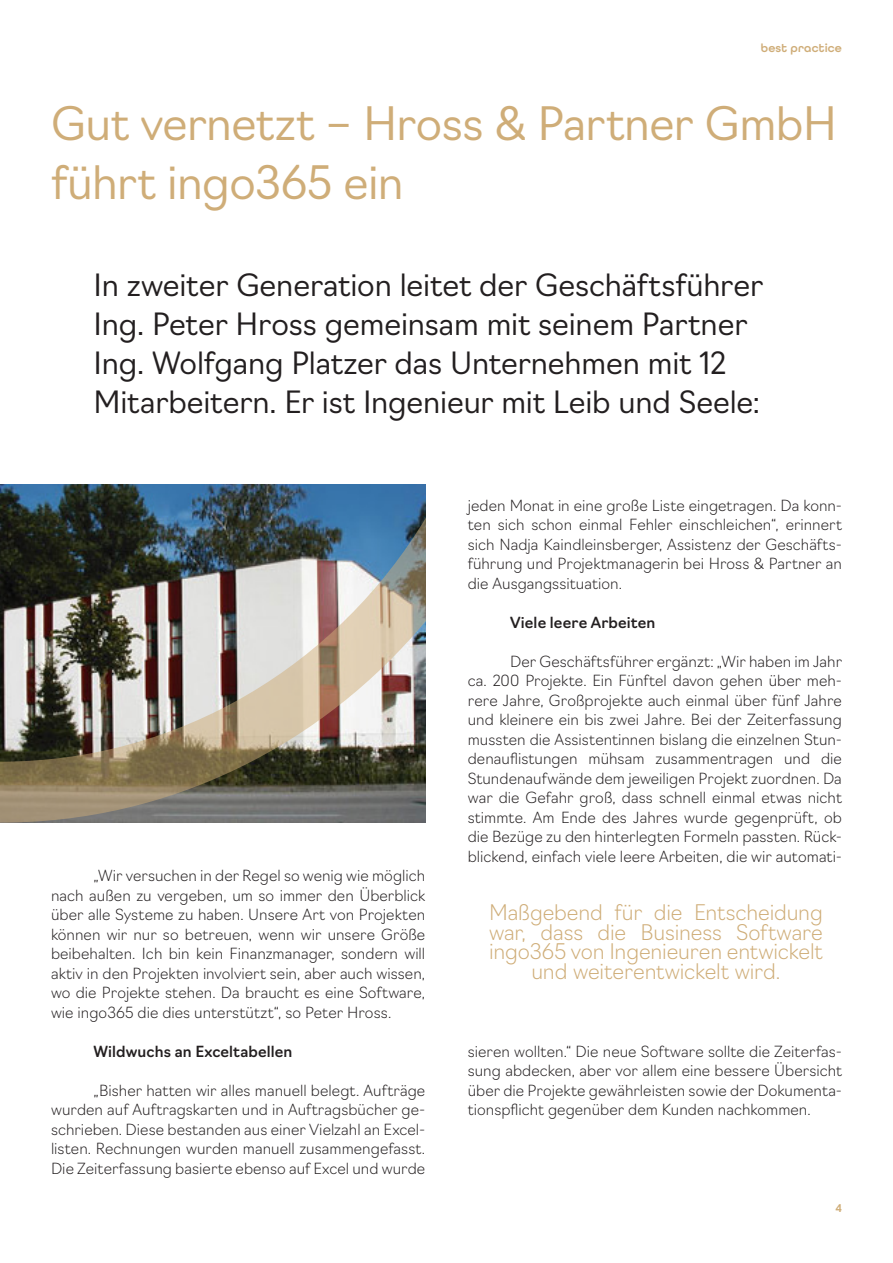
<style>
.page{position:relative;width:893px;height:1263px;background:#fff}
.page>*{position:absolute;margin:0;border:0;box-sizing:border-box;transform-origin:0 0}
.t1{font:300 45px/58.5px "Navigo";letter-spacing:-.015em;color:#cfad78}
.t2{font:300 30px/39px "Navigo";letter-spacing:-.005em;color:#231f20}
.t3{font:200 21px/19.5px "Navigo";letter-spacing:-.005em;color:#cfad78;text-align:center}
.t4{font:200 15px/19.5px "Navigo";letter-spacing:.005em;color:#231f20;text-align:justify}
.t5{font:500 15px "Navigo";letter-spacing:.01em;color:#231f20}
.t6{font:600 12px "All Round Gothic";letter-spacing:.015em;color:#cfad78}
</style>
<div class="page">
<img style="left:0;top:485px;width:425px;height:33px">
<img style="left:0;top:518px;width:426px;height:305px">
<p class="t6" style="left:761px;top:40px;width:82px">best practice</p>
<p class="t1" style="left:51px;top:91px;width:787px">Gut vernetzt – Hross &amp; Partner GmbH führt ingo365 ein</p>
<p class="t2" style="left:94px;top:263px;width:671px">In zweiter Generation leitet der Geschäftsführer Ing. Peter Hross gemeinsam mit seinem Partner Ing. Wolfgang Platzer das Unternehmen mit 12<br>Mitarbeitern. Er ist Ingenieur mit Leib und Seele:</p>
<p class="t4" style="left:51px;top:865px;width:376px;text-indent:43px">„Wir versuchen in der Regel so wenig wie möglich nach außen zu vergeben, um so immer den Überblick über alle Systeme zu haben. Unsere Art von Projekten können wir nur so betreuen, wenn wir unsere Größe beibehalten. Ich bin kein Finanzmanager, sondern will aktiv in den Projekten involviert sein, aber auch wissen, wo die Projekte stehen. Da braucht es eine Software, wie ingo365 die dies unterstützt“, so Peter Hross.</p>
<p class="t5" style="left:94px;top:1039px;width:200px">Wildwuchs an Exceltabellen</p>
<p class="t4" style="left:51px;top:1079px;width:376px;text-indent:43px">„Bisher hatten wir alles manuell belegt. Aufträge wurden auf Auftragskarten und in Auftragsbücher ge&shy;schrieben. Diese bestanden aus einer Vielzahl an Excel&shy;listen. Rechnungen wurden manuell zusammengefasst.<br>Die Zeiterfassung basierte ebenso auf Excel und wurde</p>
<p class="t4" style="left:468px;top:494px;width:376px">jeden Monat in eine große Liste eingetragen. Da konn&shy;ten sich schon einmal Fehler einschleichen“, erinnert sich Nadja Kaindleinsberger, Assistenz der Geschäfts&shy;führung und Projektmanagerin bei Hross &amp; Partner an die Ausgangssituation.</p>
<p class="t5" style="left:510px;top:610px;width:147px">Viele leere Arbeiten</p>
<p class="t4" style="left:468px;top:650px;width:376px;text-indent:43px">Der Geschäftsführer ergänzt: „Wir haben im Jahr ca. 200 Projekte. Ein Fünftel davon gehen über meh&shy;rere Jahre, Großprojekte auch einmal über fünf Jahre und kleinere ein bis zwei Jahre. Bei der Zeiterfassung mussten die Assistentinnen bislang die einzelnen Stun&shy;denauflistungen mühsam zusammentragen und die Stundenaufwände dem jeweiligen Projekt zuordnen. Da war die Gefahr groß, dass schnell einmal etwas nicht stimmte. Am Ende des Jahres wurde gegenprüft, ob die Bezüge zu den hinterlegten Formeln passten. Rück&shy;blickend, einfach viele leere Arbeiten, die wir automati-</p>
<p class="t3" style="left:489px;top:901px;width:335px">Maßgebend für die Entscheidung war, dass die Business Software ingo365 von Ingenieuren entwickelt und weiterentwickelt wird.</p>
<p class="t4" style="left:468px;top:1040px;width:376px">sieren wollten.“ Die neue Software sollte die Zeiterfas&shy;sung abdecken, aber vor allem eine bessere Übersicht über die Projekte gewährleisten sowie der Dokumenta&shy;tionspflicht gegenüber dem Kunden nachkommen.</p>
<p class="t6" style="left:835px;top:1201px;width:8px">4</p>
</div>
